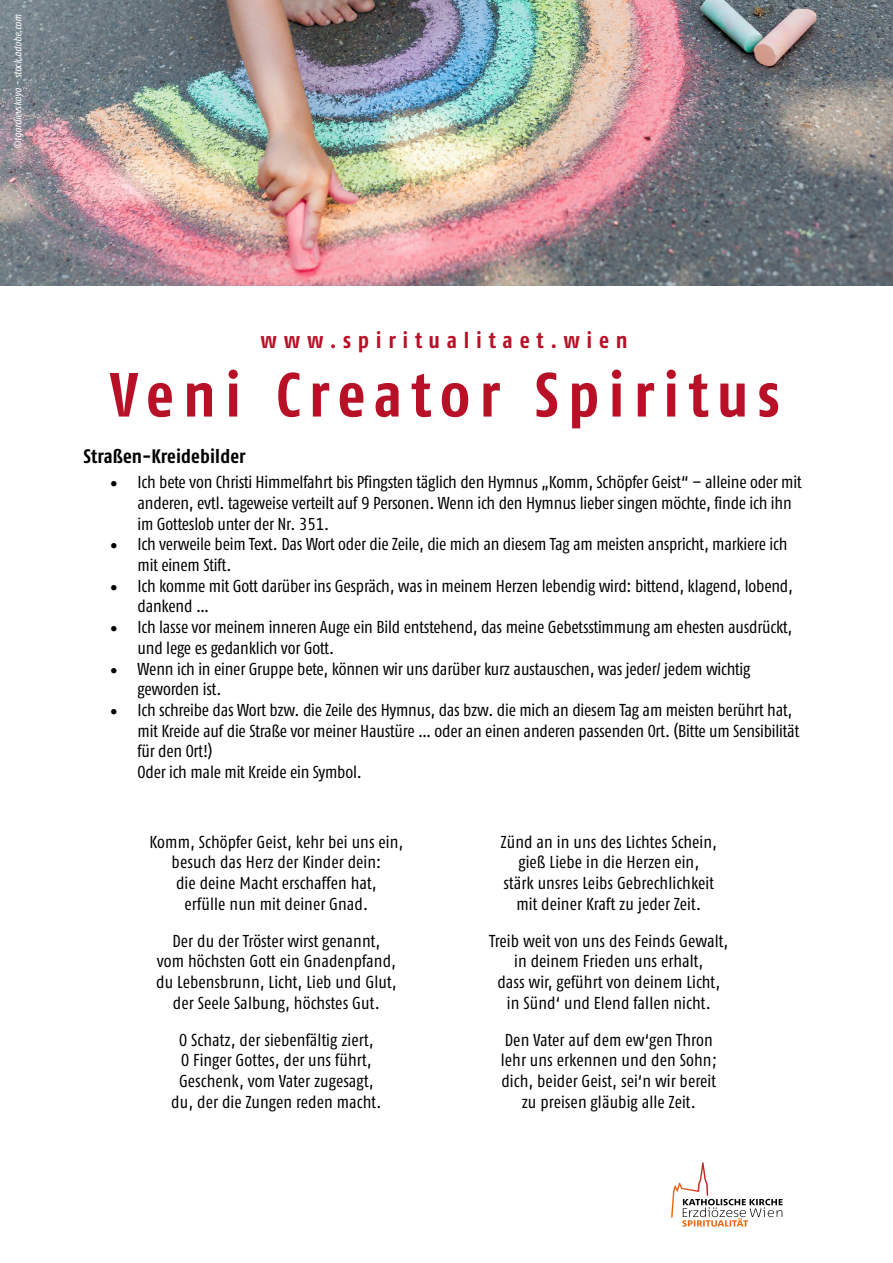
<style>
.page{position:relative;width:893px;height:1263px;background:#fff}
.page>*{position:absolute;margin:0;border:0;box-sizing:border-box;transform-origin:0 0}
.t1{font:700 62.25px "Fago Co Tf";letter-spacing:.145em;color:#b81127}
.t2{font:700 22.5px "Fago Co Tf";letter-spacing:.3em;color:#b81127}
.t3{font:700 19.5px "Fago Co Tf";letter-spacing:.01em;color:#000}
.t4{font:17.25px/20.7px "Fago Co Tf";letter-spacing:-.01em;color:#000}
.t5{font:italic 10.5px "Fago Co Tf";color:#fff}
</style>
<div class="page">
<img style="left:0;top:0;width:893px;height:286px">
<svg style="left:671px;top:1162px;width:111px;height:65px"></svg>
<p class="t5" style="left:12px;top:149px;width:136px;rotate:-90deg">©tgordievskaya - stock.adobe.com</p>
<h2 class="t2" style="left:261px;top:327px;width:369px">www.spiritualitaet.wien</h2>
<h1 class="t1" style="left:110px;top:358px;width:671px">Veni Creator Spiritus</h1>
<p class="t3" style="left:84px;top:445px;width:164px">Straßen-Kreidebilder</p>
<p class="t4" style="left:138px;top:472px;width:666px;text-indent:-27px">• Ich bete von Christi Himmelfahrt bis Pfingsten täglich den Hymnus „Komm, Schöpfer Geist“ – alleine oder mit anderen, evtl. tageweise verteilt auf 9 Personen. Wenn ich den Hymnus lieber singen möchte, finde ich ihn im Gotteslob unter der Nr. 351.</p>
<p class="t4" style="left:138px;top:534px;width:651px;text-indent:-27px">• Ich verweile beim Text. Das Wort oder die Zeile, die mich an diesem Tag am meisten anspricht, markiere ich mit einem Stift.</p>
<p class="t4" style="left:138px;top:575px;width:657px;text-indent:-27px">• Ich komme mit Gott darüber ins Gespräch, was in meinem Herzen lebendig wird: bittend, klagend, lobend, dankend …</p>
<p class="t4" style="left:138px;top:616px;width:656px;text-indent:-27px">• Ich lasse vor meinem inneren Auge ein Bild entstehend, das meine Gebetsstimmung am ehesten ausdrückt, und lege es gedanklich vor Gott.</p>
<p class="t4" style="left:138px;top:658px;width:614px;text-indent:-27px">• Wenn ich in einer Gruppe bete, können wir uns darüber kurz austauschen, was jeder/ jedem wichtig geworden ist.</p>
<p class="t4" style="left:138px;top:699px;width:663px;text-indent:-27px">• Ich schreibe das Wort bzw. die Zeile des Hymnus, das bzw. die mich an diesem Tag am meisten berührt hat, mit Kreide auf die Straße vor meiner Haustüre … oder an einen anderen passenden Ort. (Bitte um Sensibilität für den Ort!)<br>Oder ich male mit Kreide ein Symbol.</p>
<p class="t4" style="left:149px;top:831px;width:255px;text-align:center">Komm, Schöpfer Geist, kehr bei uns ein, besuch das Herz der Kinder dein:<br>die deine Macht erschaffen hat,<br>erfülle nun mit deiner Gnad.</p>
<p class="t4" style="left:156px;top:930px;width:242px;text-align:center">Der du der Tröster wirst genannt,<br>vom höchsten Gott ein Gnadenpfand, du Lebensbrunn, Licht, Lieb und Glut, der Seele Salbung, höchstes Gut.</p>
<p class="t4" style="left:171px;top:1029px;width:212px;text-align:center">O Schatz, der siebenfältig ziert,<br>O Finger Gottes, der uns führt,<br>Geschenk, vom Vater zugesagt, du, der die Zungen reden macht.</p>
<p class="t4" style="left:501px;top:831px;width:218px;text-align:center">Zünd an in uns des Lichtes Schein, gieß Liebe in die Herzen ein,<br>stärk unsres Leibs Gebrechlichkeit mit deiner Kraft zu jeder Zeit.</p>
<p class="t4" style="left:489px;top:930px;width:241px;text-align:center">Treib weit von uns des Feinds Gewalt, in deinem Frieden uns erhalt,<br>dass wir, geführt von deinem Licht, in Sünd‘ und Elend fallen nicht.</p>
<p class="t4" style="left:501px;top:1029px;width:217px;text-align:center">Den Vater auf dem ew‘gen Thron lehr uns erkennen und den Sohn; dich, beider Geist, sei‘n wir bereit zu preisen gläubig alle Zeit.</p>
</div>
